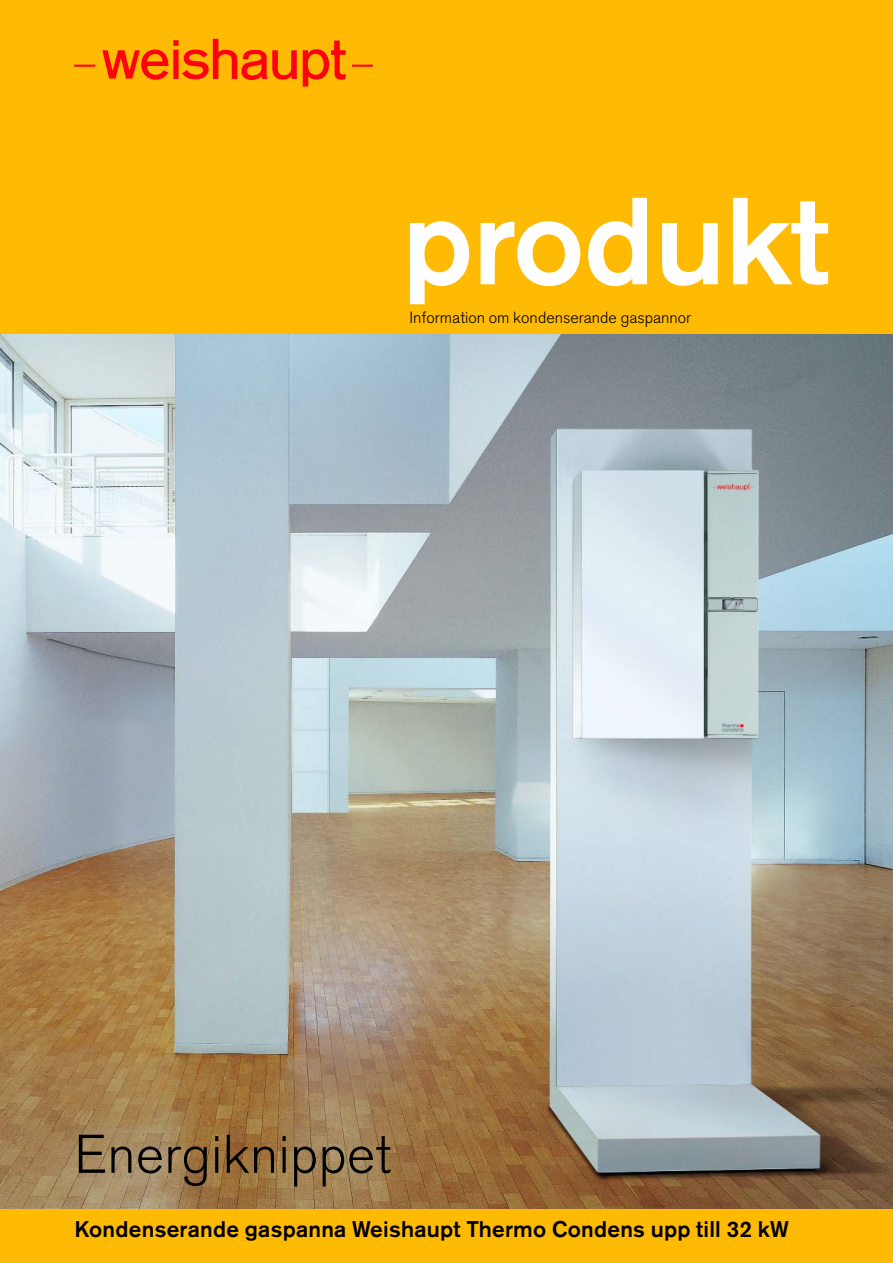
<style>
.page{position:relative;width:893px;height:1263px;background:#fff}
.page>*{position:absolute;margin:0;border:0;box-sizing:border-box;transform-origin:0 0}
.t1{font:500 122.55px "Akzidenz Grotesk BE";letter-spacing:-.005em;color:#fff}
.t2{font:300 54px "Akzidenz Grotesk BE";letter-spacing:.005em;color:#000}
.t3{font:500 22.5px "Akzidenz Grotesk BE";letter-spacing:.01em;color:#000}
.t4{font:300 16.05px "Akzidenz Grotesk BE";color:#000}
</style>
<div class="page">
<div style="left:0;top:0;width:892px;height:1263px;background:#ffba04"></div>
<img style="left:74px;top:38px;width:298px;height:49px">
<img style="left:0;top:335px;width:892px;height:874px">
<h1 class="t1" style="left:402px;top:198px;width:428px">produkt</h1>
<p class="t4" style="left:409px;top:311px;width:283px">Information om kondenserande gaspannor</p>
<h2 class="t2" style="left:74px;top:1135px;width:318px">Energiknippet</h2>
<p class="t3" style="left:74px;top:1221px;width:716px">Kondenserande gaspanna Weishaupt Thermo Condens upp till 32 kW</p>
</div>
